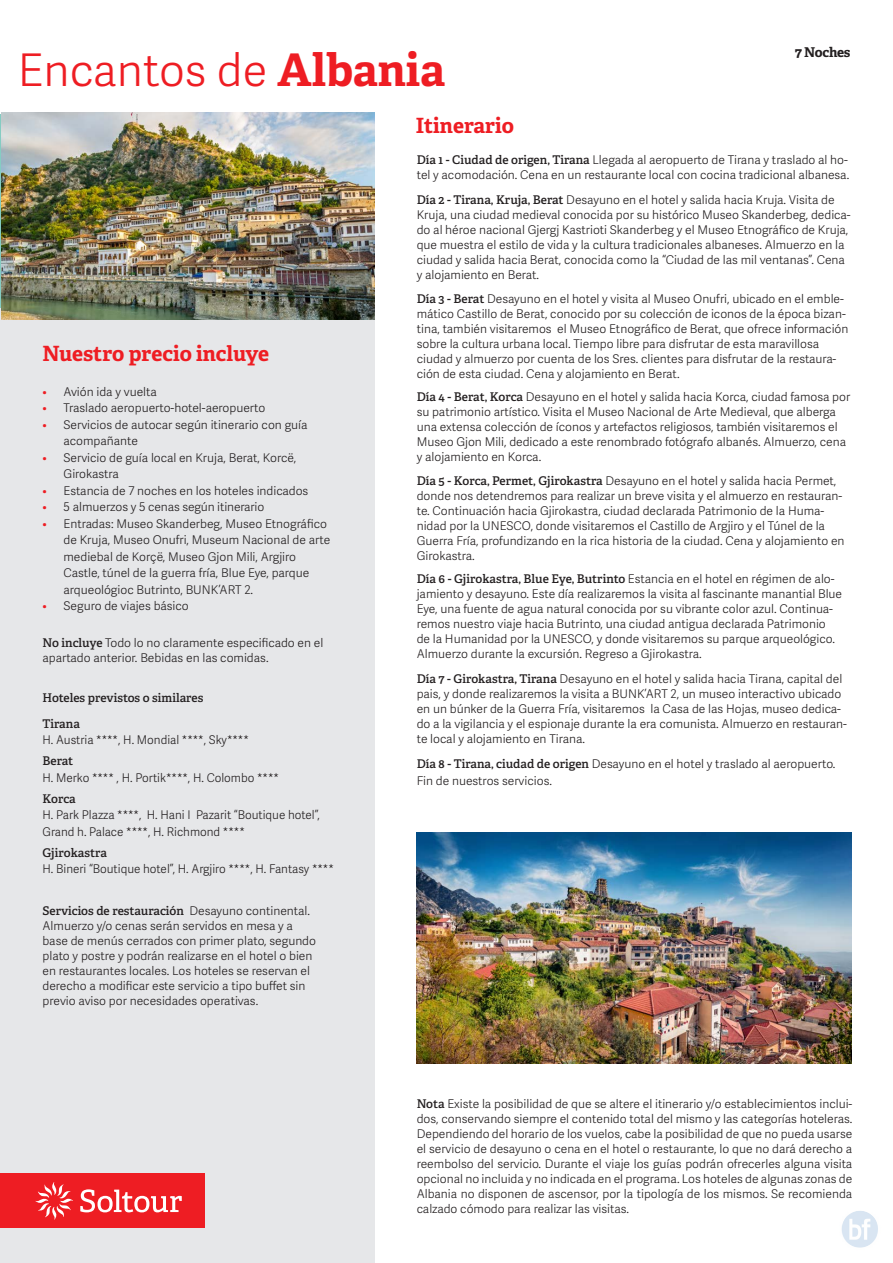
<style>
.page{position:relative;width:893px;height:1263px;background:#fff}
.page>*{position:absolute;margin:0;border:0;box-sizing:border-box;transform-origin:0 0}
.t1{font:300 45px "Adelle Sans";color:#ee1d23}
.t2{font:700 21px "Adelle";color:#ee1d23}
.t3{font:700 13.5px "Adelle";letter-spacing:-.025em;color:#231f20}
.t4{font:300 12px/15px "Adelle Sans";color:#231f20}
.t5{font:600 12px/25.2px "Adelle";color:#231f20}
.s1{font-family:"Adelle";font-weight:700}
.s2{color:#ee1d23}
.s3{font-family:"Adelle";font-weight:600}
.s4{font-family:"Adelle Sans";font-weight:300}
</style>
<div class="page">
<div style="left:0;top:115px;width:374px;height:1148px;background:#e6e7e9"></div>
<div style="left:0;top:1174px;width:204px;height:54px;background:#ee1d23"></div>
<svg style="left:35px;top:1182px;width:147px;height:38px"></svg>
<img style="left:416px;top:832px;width:435px;height:231px">
<img style="left:1px;top:113px;width:374px;height:207px">
<img style="left:841px;top:1211px;width:37px;height:37px">
<h1 class="t1" style="left:18px;top:44px;width:429px">Encantos de <span class="s1">Albania</span></h1>
<h2 class="t2" style="left:416px;top:112px;width:100px">Itinerario</h2>
<p class="t3" style="left:795px;top:43px;width:57px">7 Noches</p>
<h2 class="t2" style="left:43px;top:341px;width:228px">Nuestro precio incluye</h2>
<p class="t4" style="left:43px;top:384px;width:116px"><span class="s2">•</span> Avión ida y vuelta</p>
<p class="t4" style="left:43px;top:401px;width:224px"><span class="s2">•</span> Traslado aeropuerto-hotel-aeropuerto</p>
<p class="t4" style="left:64px;top:416px;width:246px;line-height:16.5px;text-indent:-21px"><span class="s2">•</span> Servicios de autocar según itinerario con guía acompañante</p>
<p class="t4" style="left:64px;top:449px;width:234px;line-height:16.5px;text-indent:-21px"><span class="s2">•</span> Servicio de guía local en Kruja, Berat, Korcë,<br>Girokastra</p>
<p class="t4" style="left:43px;top:483px;width:267px"><span class="s2">•</span> Estancia de 7 noches en los hoteles indicados</p>
<p class="t4" style="left:43px;top:500px;width:223px"><span class="s2">•</span> 5 almuerzos y 5 cenas según itinerario</p>
<p class="t4" style="left:64px;top:515px;width:268px;line-height:16.5px;text-indent:-21px"><span class="s2">•</span> Entradas: Museo Skanderbeg, Museo Etnográfico de Kruja, Museo Onufri, Museum Nacional de arte mediebal de Korçë, Museo Gjon Mili, Argjiro Castle, túnel de la guerra fría, Blue Eye, parque arqueológioc Butrinto, BUNK’ART 2.</p>
<p class="t4" style="left:43px;top:599px;width:148px"><span class="s2">•</span> Seguro de viajes básico</p>
<p class="t4" style="left:43px;top:636px;width:282px"><span class="s3">No incluye</span> Todo lo no claramente especificado en el apartado anterior. Bebidas en las comidas.</p>
<p class="t5" style="left:43px;top:685px;width:162px">Hoteles previstos o similares<br>Tirana</p>
<p class="t4" style="left:43px;top:733px;width:208px">H. Austria ****, H. Mondial ****, Sky****</p>
<p class="t5" style="left:43px;top:748px;width:32px">Berat</p>
<p class="t4" style="left:43px;top:770px;width:238px">H. Merko **** , H. Portik****, H. Colombo ****</p>
<p class="t5" style="left:43px;top:786px;width:35px">Korca</p>
<p class="t4" style="left:43px;top:807px;width:279px;line-height:16.5px">H. Park Plazza ****, H. Hani I Pazarit “Boutique hotel”,<br>Grand h. Palace ****, H. Richmond ****</p>
<p class="t5" style="left:43px;top:840px;width:66px">Gjirokastra</p>
<p class="t4" style="left:43px;top:862px;width:293px">H. Bineri “Boutique hotel”, H. Argjiro ****, H. Fantasy ****</p>
<p class="t5" style="left:43px;top:898px;width:269px">Servicios de restauración <span class="s4">Desayuno continental.</span></p>
<p class="t4" style="left:43px;top:918px;width:275px">Almuerzo y/o cenas serán servidos en mesa y a base de menús cerrados con primer plato, segundo plato y postre y podrán realizarse en el hotel o bien en restaurantes locales. Los hoteles se reservan el derecho a modificar este servicio a tipo buffet sin previo aviso por necesidades operativas.</p>
<p class="t4" style="left:417px;top:153px;width:434px"><span class="s3">Día 1 - Ciudad de origen, Tirana</span> Llegada al aeropuerto de Tirana y traslado al ho&shy;tel y acomodación. Cena en un restaurante local con cocina tradicional albanesa.</p>
<p class="t4" style="left:417px;top:193px;width:435px"><span class="s3">Día 2 - Tirana, Kruja, Berat</span> Desayuno en el hotel y salida hacia Kruja. Visita de Kruja, una ciudad medieval conocida por su histórico Museo Skanderbeg, dedica&shy;do al héroe nacional Gjergj Kastrioti Skanderbeg y el Museo Etnográfico de Kruja, que muestra el estilo de vida y la cultura tradicionales albaneses. Almuerzo en la ciudad y salida hacia Berat, conocida como la “Ciudad de las mil ventanas”. Cena y alojamiento en Berat.</p>
<p class="t4" style="left:417px;top:291px;width:433px"><span class="s3">Día 3 - Berat</span> Desayuno en el hotel y visita al Museo Onufri, ubicado en el emble&shy;mático Castillo de Berat, conocido por su colección de iconos de la época bizan&shy;tina, también visitaremos el Museo Etnográfico de Berat, que ofrece información sobre la cultura urbana local. Tiempo libre para disfrutar de esta maravillosa ciudad y almuerzo por cuenta de los Sres. clientes para disfrutar de la restaura&shy;ción de esta ciudad. Cena y alojamiento en Berat.</p>
<p class="t4" style="left:417px;top:390px;width:435px"><span class="s3">Día 4 - Berat, Korca</span> Desayuno en el hotel y salida hacia Korca, ciudad famosa por su patrimonio artístico. Visita el Museo Nacional de Arte Medieval, que alberga una extensa colección de íconos y artefactos religiosos, también visitaremos el Museo Gjon Mili, dedicado a este renombrado fotógrafo albanés. Almuerzo, cena y alojamiento en Korca.</p>
<p class="t4" style="left:417px;top:473px;width:429px"><span class="s3">Día 5 - Korca, Permet, Gjirokastra</span> Desayuno en el hotel y salida hacia Permet, donde nos detendremos para realizar un breve visita y el almuerzo en restauran&shy;te. Continuación hacia Gjirokastra, ciudad declarada Patrimonio de la Huma&shy;nidad por la UNESCO, donde visitaremos el Castillo de Argjiro y el Túnel de la Guerra Fría, profundizando en la rica historia de la ciudad. Cena y alojamiento en Girokastra.</p>
<p class="t5" style="left:417px;top:567px;width:419px">Día 6 - Gjirokastra, Blue Eye, Butrinto <span class="s4">Estancia en el hotel en régimen de alo-</span></p>
<p class="t4" style="left:417px;top:587px;width:427px">jamiento y desayuno. Este día realizaremos la visita al fascinante manantial Blue Eye, una fuente de agua natural conocida por su vibrante color azul. Continua&shy;remos nuestro viaje hacia Butrinto, una ciudad antigua declarada Patrimonio de la Humanidad por la UNESCO, y donde visitaremos su parque arqueológico.<br>Almuerzo durante la excursión. Regreso a Gjirokastra.</p>
<p class="t4" style="left:417px;top:672px;width:432px"><span class="s3">Día 7 - Girokastra, Tirana</span> Desayuno en el hotel y salida hacia Tirana, capital del pais, y donde realizaremos la visita a BUNK’ART 2, un museo interactivo ubicado en un búnker de la Guerra Fría, visitaremos la Casa de las Hojas, museo dedica&shy;do a la vigilancia y el espionaje durante la era comunista. Almuerzo en restauran&shy;te local y alojamiento en Tirana.</p>
<p class="t4" style="left:417px;top:756px;width:420px;line-height:16.5px"><span class="s3">Día 8 - Tirana, ciudad de origen</span> Desayuno en el hotel y traslado al aeropuerto.<br>Fin de nuestros servicios.</p>
<p class="t4" style="left:417px;top:1097px;width:437px;text-align:justify"><span class="s3">Nota</span> Existe la posibilidad de que se altere el itinerario y/o establecimientos inclui&shy;dos, conservando siempre el contenido total del mismo y las categorías hoteleras.<br>Dependiendo del horario de los vuelos, cabe la posibilidad de que no pueda usarse el servicio de desayuno o cena en el hotel o restaurante, lo que no dará derecho a reembolso del servicio. Durante el viaje los guías podrán ofrecerles alguna visita opcional no incluida y no indicada en el programa. Los hoteles de algunas zonas de Albania no disponen de ascensor, por la tipología de los mismos. Se recomienda calzado cómodo para realizar las visitas.</p>
</div>
